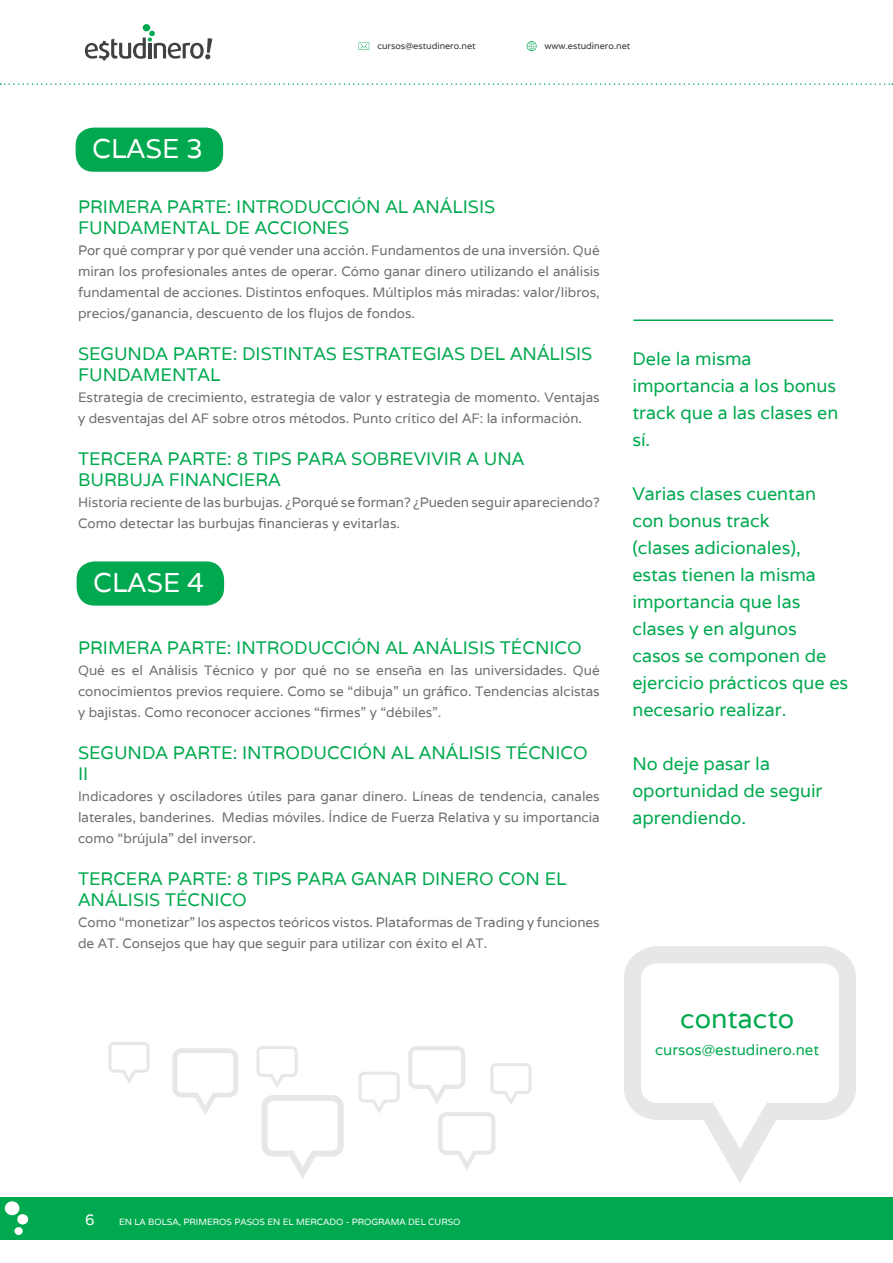
<style>
.page{position:relative;width:893px;height:1263px;background:#fff}
.page>*{position:absolute;margin:0;border:0;box-sizing:border-box;transform-origin:0 0}
.t1{font:27px "Varela";color:#fff}
.t2{font:27px "Varela";color:#00a94f}
.t3{font:18px/27px "Varela";color:#00a94f}
.t4{font:15px "Varela";color:#00a94f}
.t5{font:15px "Varela";color:#fff}
.t6{font:13.5px/21px "Varela";color:#6d6e71;text-align:justify}
.t7{font:9px "Varela";color:#fff}
.t8{font:9px "Varela";color:#333}
</style>
<div class="page">
<svg style="left:0;top:83px;width:893px;height:2px"></svg>
<div style="left:0;top:1197px;width:893px;height:43px;background:#00a94f"></div>
<svg style="left:527px;top:41px;width:10px;height:10px"></svg>
<svg style="left:359px;top:42px;width:10px;height:8px"></svg>
<div style="left:143px;top:24px;width:7px;height:7px;background:#00a94f;border-radius:50%"></div>
<svg style="left:85px;top:31px;width:127px;height:29px"></svg>
<div style="left:14px;top:1227px;width:9px;height:8px;background:#fff;border-radius:50%"></div>
<div style="left:17px;top:1214px;width:11px;height:10px;background:#fff;border-radius:50%"></div>
<div style="left:5px;top:1201px;width:14px;height:14px;background:#fff;border-radius:50%"></div>
<hr style="left:633px;top:319px;width:200px;height:2px;background:#00a94f">
<div style="left:76px;top:128px;width:147px;height:44px;background:#00a94f;border-radius:18px"></div>
<div style="left:77px;top:561px;width:147px;height:45px;background:#00a94f;border-radius:18px"></div>
<svg style="left:624px;top:946px;width:232px;height:236px"></svg>
<svg style="left:438px;top:1112px;width:57px;height:58px"></svg>
<svg style="left:408px;top:1046px;width:57px;height:58px"></svg>
<svg style="left:256px;top:1046px;width:42px;height:42px"></svg>
<svg style="left:359px;top:1072px;width:41px;height:41px"></svg>
<svg style="left:490px;top:1063px;width:41px;height:42px"></svg>
<svg style="left:108px;top:1042px;width:42px;height:41px"></svg>
<svg style="left:261px;top:1095px;width:83px;height:84px"></svg>
<svg style="left:172px;top:1048px;width:66px;height:67px"></svg>
<h1 class="t1" style="left:92px;top:130px;width:113px">CLASE 3</h1>
<p class="t8" style="left:377px;top:40px;width:100px">cursos@estudinero.net</p>
<p class="t8" style="left:544px;top:40px;width:87px">www.estudinero.net</p>
<h2 class="t3" style="left:78px;top:196px;width:419px;line-height:21px">PRIMERA PARTE: INTRODUCCIÓN AL ANÁLISIS<br>FUNDAMENTAL DE ACCIONES</h2>
<p class="t6" style="left:78px;top:240px;width:523px">Por qué comprar y por qué vender una acción. Fundamentos de una inversión. Qué miran los profesionales antes de operar. Cómo ganar dinero utilizando el análisis fundamental de acciones. Distintos enfoques. Múltiplos más miradas: valor/libros, precios/ganancia, descuento de los flujos de fondos.</p>
<h2 class="t3" style="left:78px;top:343px;width:516px;line-height:21px">SEGUNDA PARTE: DISTINTAS ESTRATEGIAS DEL ANÁLISIS<br>FUNDAMENTAL</h2>
<p class="t6" style="left:78px;top:387px;width:523px">Estrategia de crecimiento, estrategia de valor y estrategia de momento. Ventajas y desventajas del AF sobre otros métodos. Punto crítico del AF: la información.</p>
<h2 class="t3" style="left:78px;top:448px;width:448px;line-height:21px">TERCERA PARTE: 8 TIPS PARA SOBREVIVIR A UNA<br>BURBUJA FINANCIERA</h2>
<p class="t6" style="left:78px;top:492px;width:523px">Historia reciente de las burbujas. ¿Porqué se forman? ¿Pueden seguir apareciendo?<br>Como detectar las burbujas financieras y evitarlas.</p>
<h1 class="t1" style="left:93px;top:564px;width:113px">CLASE 4</h1>
<h2 class="t3" style="left:78px;top:634px;width:505px">PRIMERA PARTE: INTRODUCCIÓN AL ANÁLISIS TÉCNICO</h2>
<p class="t6" style="left:78px;top:660px;width:523px">Qué es el Análisis Técnico y por qué no se enseña en las universidades. Qué conocimientos previos requiere. Como se “dibuja” un gráfico. Tendencias alcistas y bajistas. Como reconocer acciones “firmes” y “débiles”.</p>
<h2 class="t3" style="left:78px;top:742px;width:511px;line-height:21px">SEGUNDA PARTE: INTRODUCCIÓN AL ANÁLISIS TÉCNICO<br>II</h2>
<p class="t6" style="left:78px;top:786px;width:523px">Indicadores y osciladores útiles para ganar dinero. Líneas de tendencia, canales laterales, banderines. Medias móviles. Índice de Fuerza Relativa y su importancia como “brújula” del inversor.</p>
<h2 class="t3" style="left:78px;top:868px;width:490px;line-height:21px">TERCERA PARTE: 8 TIPS PARA GANAR DINERO CON EL<br>ANÁLISIS TÉCNICO</h2>
<p class="t6" style="left:78px;top:912px;width:523px">Como “monetizar” los aspectos teóricos vistos. Plataformas de Trading y funciones de AT. Consejos que hay que seguir para utilizar con éxito el AT.</p>
<h2 class="t3" style="left:632px;top:345px;width:207px">Dele la misma importancia a los bonus track que a las clases en sí.</h2>
<h2 class="t3" style="left:632px;top:480px;width:217px">Varias clases cuentan con bonus track<br>(clases adicionales), estas tienen la misma importancia que las clases y en algunos casos se componen de ejercicio prácticos que es necesario realizar.</h2>
<h2 class="t3" style="left:632px;top:750px;width:192px">No deje pasar la oportunidad de seguir aprendiendo.</h2>
<h1 class="t2" style="left:680px;top:1000px;width:115px">contacto</h1>
<p class="t4" style="left:655px;top:1039px;width:165px">cursos@estudinero.net</p>
<p class="t5" style="left:85px;top:1210px;width:11px">6</p>
<p class="t7" style="left:119px;top:1215px;width:343px">EN LA BOLSA, PRIMEROS PASOS EN EL MERCADO - PROGRAMA DEL CURSO</p>
</div>
